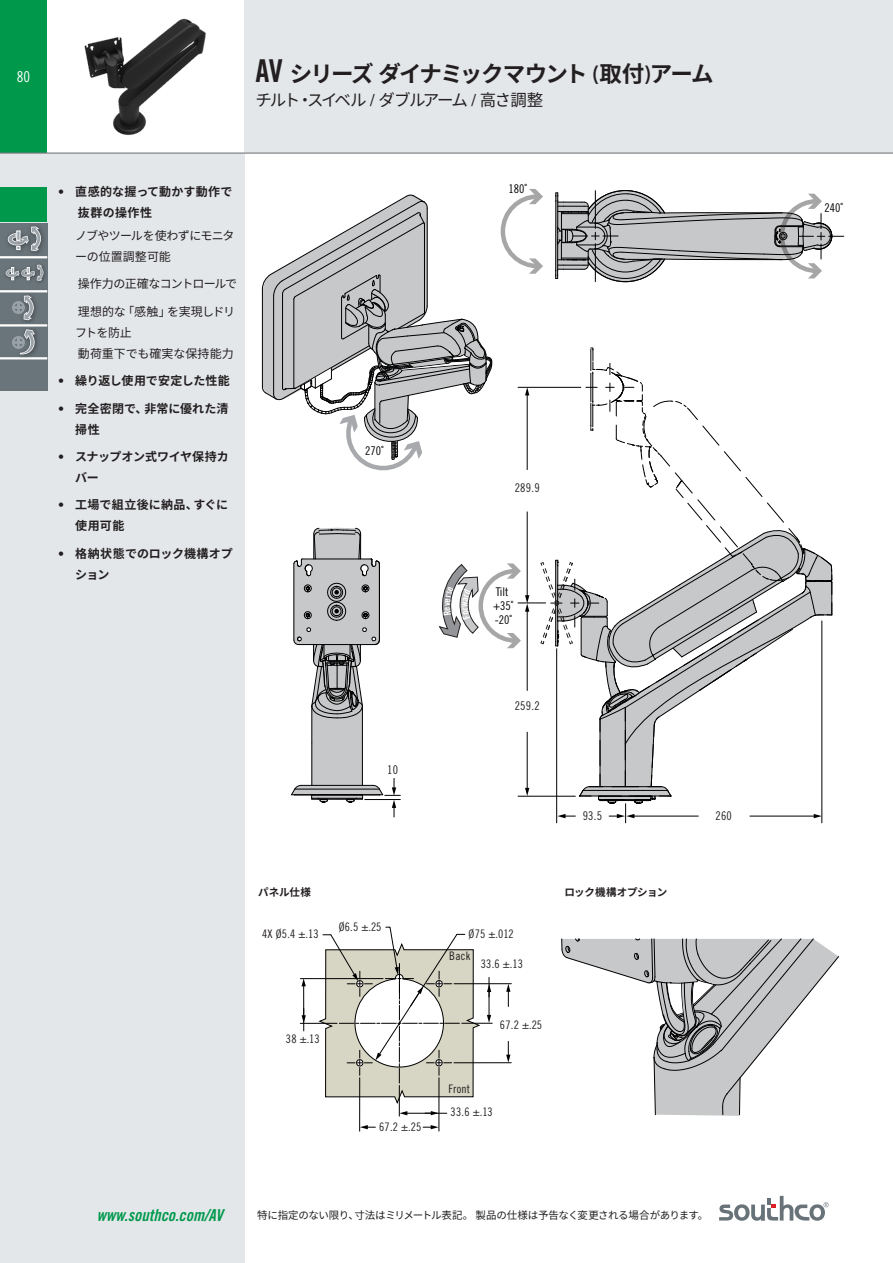
<style>
.page{position:relative;width:893px;height:1263px;background:#fff}
.page>*{position:absolute;margin:0;border:0;box-sizing:border-box;transform-origin:0 0}
.Headline_JA{font:700 22.5px "Noto Sans CJ Kjp";letter-spacing:-.075em;color:#231f20}
.Sub_title-KGr-11auto{font:16.5px "Noto Sans CJ Kjp";letter-spacing:-.12em;color:#231f20}
.t1{font:16.5px "Trade Gothic LT Std Bd Cn 20 Obl";color:#00994c}
.t2{font:15px "Trade Gothic LT Std Cn 18";color:#fff}
.Sidebar_no_Bullet_le{font:12px/21px "Noto Sans CJ Kjp";letter-spacing:-.02em;color:#231f20}
.t3{font:700 12px/21px "Noto Sans CJ Kjp";letter-spacing:.01em;color:#231f20}
.t4{font:12px/14.4px "Trade Gothic LT Std Cn 18";color:#000}
.t5{font:700 12px/21px "Noto Sans CJ Kjp";letter-spacing:.03em;color:#231f20}
.t6{font:12px "Trade Gothic LT Std Cn 18";letter-spacing:.02em;color:#231f20}
.t7{font:700 12px/21px "Noto Sans CJ Kjp";letter-spacing:-.025em;color:#231f20}
.Sidebar_no_Bullet_le-2{font:12px "Noto Sans CJ Kjp";letter-spacing:-.06em;color:#231f20}
.t8{font:700 12px "Noto Sans CJ Kjp";letter-spacing:-.02em;color:#231f20}
.t9{font:11.7px "Trade Gothic LT Std Cn 18";letter-spacing:.02em;color:#231f20}
.t10{font:10.5px "Noto Sans CJ Kjp";letter-spacing:-.03em;color:#231f20}
.sub_3rd_heads_Bk_JA{font:700 10.5px "Noto Sans CJ Kjp";letter-spacing:-.015em;color:#231f20}
.s1{font-family:"Trade Gothic LT Std Bd Cn 20";font-weight:400;font-size:31.5px}
.s2{font-family:"Trade Gothic LT Std Bd Cn 20";font-weight:400}
.s3{font-family:"Trade Gothic LT Std Cn 18"}
</style>
<div class="page">
<div style="left:244px;top:0;width:649px;height:153px;background:#e4e7ea"></div>
<div style="left:0;top:153px;width:244px;height:1110px;background:#e4e7ea"></div>
<div style="left:0;top:0;width:47px;height:153px;background:#00994c"></div>
<div style="left:0;top:187px;width:47px;height:34px;background:#00994c"></div>
<hr style="left:0;top:153px;width:893px;height:1px;background:#787a7d">
<svg style="left:719px;top:1196px;width:110px;height:25px"></svg>
<svg style="left:561px;top:938px;width:278px;height:178px"></svg>
<div style="left:0;top:223px;width:47px;height:168px;background:#6a757b"></div>
<hr style="left:0;top:256px;width:47px;height:2px;background:#fff">
<hr style="left:0;top:324px;width:47px;height:2px;background:#fff">
<hr style="left:0;top:357px;width:47px;height:2px;background:#fff">
<hr style="left:0;top:290px;width:47px;height:2px;background:#fff">
<img style="left:43px;top:261px;width:5px;height:24px">
<svg style="left:5px;top:264px;width:38px;height:19px"></svg>
<img style="left:31px;top:223px;width:17px;height:33px">
<img style="left:30px;top:251px;width:7px;height:3px">
<svg style="left:7px;top:227px;width:34px;height:24px"></svg>
<img style="left:23px;top:295px;width:14px;height:27px">
<svg style="left:12px;top:296px;width:22px;height:24px"></svg>
<img style="left:20px;top:328px;width:18px;height:29px">
<svg style="left:12px;top:329px;width:23px;height:25px"></svg>
<img style="left:85px;top:18px;width:121px;height:117px">
<hr style="left:303px;top:985px;width:1px;height:46px;background:#000">
<svg style="left:302px;top:979px;width:4px;height:7px"></svg>
<svg style="left:302px;top:1008px;width:4px;height:15px"></svg>
<svg style="left:425px;top:1111px;width:14px;height:4px"></svg>
<hr style="left:406px;top:1113px;width:41px;height:1px;background:#000">
<svg style="left:400px;top:1111px;width:7px;height:4px"></svg>
<hr style="left:454px;top:1062px;width:57px;height:1px;background:#000">
<hr style="left:439px;top:1078px;width:1px;height:53px;background:#000">
<hr style="left:359px;top:1078px;width:1px;height:53px;background:#000">
<hr style="left:462px;top:1023px;width:30px;height:1px;background:#000">
<hr style="left:454px;top:983px;width:57px;height:1px;background:#000">
<hr style="left:399px;top:1085px;width:1px;height:31px;background:#000">
<hr style="left:300px;top:978px;width:83px;height:1px;background:#000">
<hr style="left:300px;top:1023px;width:37px;height:1px;background:#000">
<svg style="left:318px;top:926px;width:163px;height:178px"></svg>
<svg style="left:423px;top:1125px;width:16px;height:4px"></svg>
<svg style="left:506px;top:984px;width:4px;height:22px"></svg>
<svg style="left:506px;top:1041px;width:4px;height:21px"></svg>
<svg style="left:487px;top:984px;width:4px;height:13px"></svg>
<hr style="left:489px;top:977px;width:1px;height:39px;background:#000">
<svg style="left:487px;top:1015px;width:4px;height:8px"></svg>
<svg style="left:360px;top:1125px;width:15px;height:4px"></svg>
<svg style="left:262px;top:189px;width:582px;height:634px"></svg>
<p class="t2" style="left:17px;top:67px;width:15px">80</p>
<p class="Headline_JA" style="left:255px;top:61px;width:460px"><span class="s1">AV</span> シリーズダイナミックマウント <span class="s2">(</span>取付<span class="s2">)</span>アーム</p>
<p class="Sub_title-KGr-11auto" style="left:255px;top:91px;width:289px">チルト・スイベル <span class="s3">/</span> ダブルアーム <span class="s3">/</span> 高さ調整</p>
<p class="t5" style="left:78px;top:181px;width:156px;text-indent:-20px"><span class="s2">•</span> 直感的な握って動かす動作で抜群の操作性</p>
<p class="Sidebar_no_Bullet_le" style="left:75px;top:225px;width:161px">ノブやツールを使わずにモニターの位置調整可能</p>
<p class="Sidebar_no_Bullet_le-2" style="left:78px;top:277px;width:161px">操作力の正確なコントロールで</p>
<p class="Sidebar_no_Bullet_le" style="left:75px;top:301px;width:161px">理想的な「感触」を実現しドリフトを防止<br>動荷重下でも確実な保持能力</p>
<p class="t8" style="left:58px;top:374px;width:173px"><span class="s2">•</span> 繰り返し使用で安定した性能</p>
<p class="t3" style="left:75px;top:398px;width:155px;text-indent:-17px"><span class="s2">•</span> 完全密閉で、非常に優れた清掃性</p>
<p class="t7" style="left:75px;top:446px;width:155px;text-indent:-17px"><span class="s2">•</span> スナップオン式ワイヤ保持カバー</p>
<p class="t3" style="left:75px;top:495px;width:154px;text-indent:-17px"><span class="s2">•</span> 工場で組立後に納品、すぐに使用可能</p>
<p class="t3" style="left:75px;top:543px;width:159px;text-indent:-17px"><span class="s2">•</span> 格納状態でのロック機構オプション</p>
<p class="t4" style="left:365px;top:443px;width:20px">270˚</p>
<p class="t4" style="left:508px;top:181px;width:20px">180˚</p>
<p class="t6" style="left:515px;top:480px;width:26px">289.9</p>
<p class="t4" style="left:493px;top:584px;width:22px">Tilt +35˚ -20˚</p>
<p class="t6" style="left:387px;top:763px;width:12px">10</p>
<p class="t6" style="left:515px;top:698px;width:26px">259.2</p>
<p class="t6" style="left:583px;top:809px;width:21px">93.5</p>
<p class="t6" style="left:715px;top:809px;width:18px">260</p>
<p class="sub_3rd_heads_Bk_JA" style="left:258px;top:886px;width:54px">パネル仕様</p>
<p class="sub_3rd_heads_Bk_JA" style="left:564px;top:886px;width:105px">ロック機構オプション</p>
<p class="t9" style="left:339px;top:920px;width:44px">Ø6.5 ±.25</p>
<p class="t9" style="left:262px;top:927px;width:58px">4X Ø5.4 ±.13</p>
<p class="t9" style="left:469px;top:927px;width:47px">Ø75 ±.012</p>
<p class="t9" style="left:481px;top:957px;width:44px">33.6 ±.13</p>
<p class="t9" style="left:449px;top:949px;width:22px">Back</p>
<p class="t9" style="left:286px;top:1031px;width:35px">38 ±.13</p>
<p class="t9" style="left:379px;top:1120px;width:44px">67.2 ±.25</p>
<p class="t9" style="left:500px;top:1017px;width:44px">67.2 ±.25</p>
<p class="t9" style="left:448px;top:1082px;width:23px">Front</p>
<p class="t9" style="left:451px;top:1105px;width:44px">33.6 ±.13</p>
<h2 class="t1" style="left:97px;top:1205px;width:127px">www.southco.com/AV</h2>
<p class="t10" style="left:257px;top:1209px;width:452px">特に指定のない限り、寸法はミリメートル表記。製品の仕様は予告なく変更される場合があります。</p>
<p class="t4" style="left:824px;top:200px;width:20px">240˚</p>
</div>
